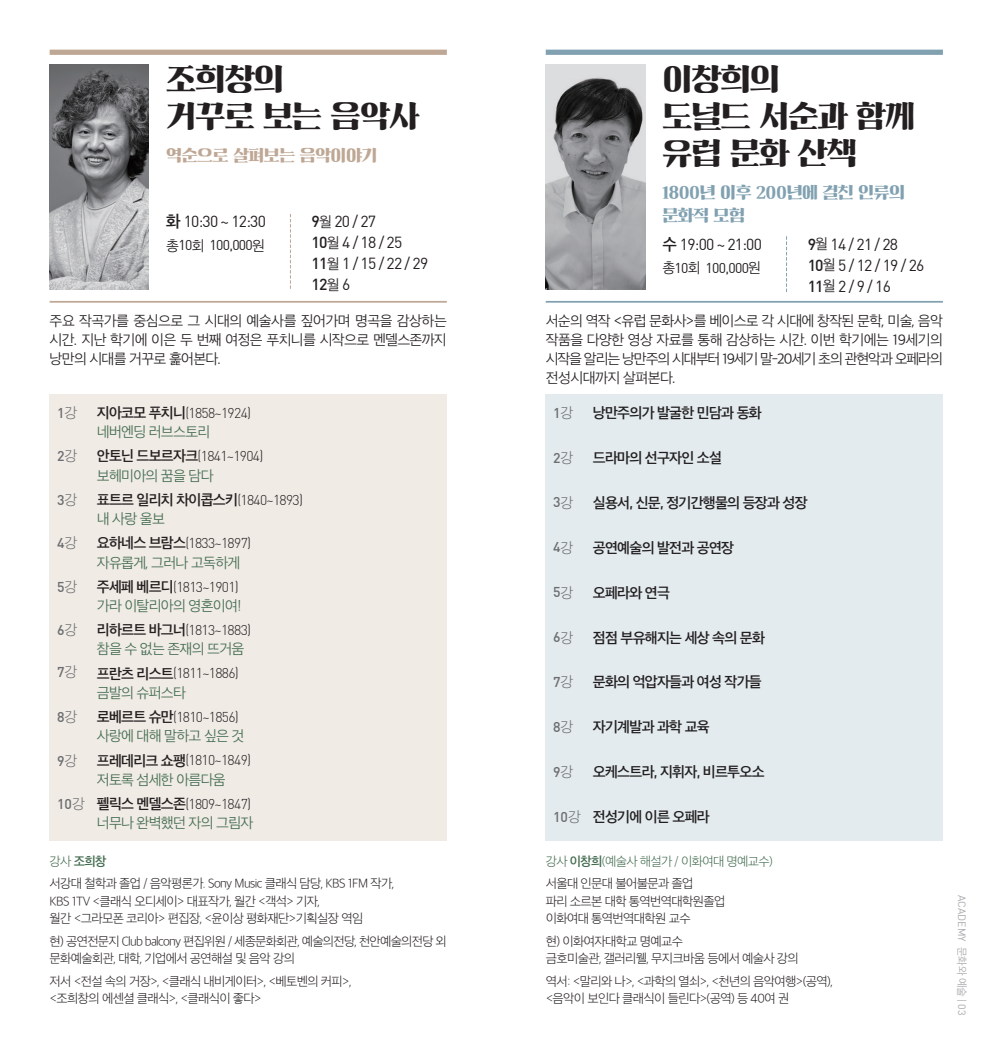
<style>
.page{position:relative;width:993px;height:1042px;background:#fff}
.page>*{position:absolute;margin:0;border:0;box-sizing:border-box;transform-origin:0 0}
.t1{font:29.75px "SD Gd Myeongjo";letter-spacing:-.02em;color:#231f20}
.t2{font:15.75px "Dinreg";letter-spacing:-.05em;color:#231f20}
.t3{font:15.75px "SD Gd Myeongjo";letter-spacing:-.02em;color:#81a1b1}
.t4{font:15.75px "SD Gd Myeongjo";letter-spacing:-.02em;color:#bea794}
.t5{font:15.75px "Dinmed";color:#231f20}
.t6{font:14px/19.2px "SD Gothic Neoa c Lt";letter-spacing:-.05em;color:#231f20;text-align:justify}
.t7{font:14px "Dinlig";letter-spacing:-.05em;color:#231f20}
.t8{font:14px "SD Gothic Neoa f Sm";letter-spacing:-.05em;color:#231f20}
.t9{font:14px "SD Gothic Neoa c Lt";letter-spacing:-.05em;color:#426b4f}
.t10{font:14px "Dinmed";color:#6c6d70}
.t11{font:14px "Dinreg";letter-spacing:-.05em;color:#231f20}
.t12{font:12.25px "SD Gothic Neoa b Ult Lt";letter-spacing:-.05em;color:#231f20}
.t13{font:12.25px "SD Gothic Neoa b Ult Lt";letter-spacing:-.05em;color:#426b4f}
.t14{font:12.25px "SD Gothic Neoa f Sm";color:#426b4f}
.t15{font:10.5px "Dinreg";color:#a8a9ad}
.s1{font-family:"SD Gothic Neoa f Sm"}
.s2{font-family:"SD Gothic Neoa c Lt"}
.s3{font-family:"Dinmed"}
.s4{font-family:"SD Gothic Neoa c Lt";font-size:14px}
.s5{font-family:"Dinreg"}
.s6{font-family:"SD Gothic Neoa b Ult Lt"}
.s7{font-family:"Dinlig"}
</style>
<div class="page">
<div style="left:50px;top:394px;width:396px;height:447px;background:#f0ebe5"></div>
<div style="left:50px;top:50px;width:396px;height:5px;background:#bea794"></div>
<hr style="left:50px;top:301px;width:396px;height:2px;background:#bea794">
<img style="left:50px;top:64px;width:99px;height:225px">
<svg style="left:290px;top:214px;width:1px;height:75px"></svg>
<div style="left:545px;top:394px;width:397px;height:447px;background:#e3ebef"></div>
<div style="left:545px;top:50px;width:397px;height:5px;background:#81a1b1"></div>
<hr style="left:545px;top:301px;width:397px;height:2px;background:#81a1b1">
<img style="left:545px;top:64px;width:99px;height:225px">
<p class="t1" style="left:166px;top:64px;width:119px">조희창의</p>
<p class="t1" style="left:166px;top:101px;width:254px">거꾸로 보는 음악사</p>
<p class="t4" style="left:166px;top:148px;width:212px">역순으로 살펴보는 음악이야기</p>
<p class="t2" style="left:166px;top:212px;width:101px"><span class="s1">화</span> 10:30 ~ 12:30</p>
<p class="t11" style="left:166px;top:237px;width:100px"><span class="s2">총</span>10<span class="s2">회</span> 100,000<span class="s2">원</span></p>
<p class="t2" style="left:311px;top:212px;width:66px"><span class="s3">9</span><span class="s4">월</span> 20 / 27</p>
<p class="t2" style="left:311px;top:233px;width:92px"><span class="s3">10</span><span class="s4">월</span> 4 / 18 / 25</p>
<p class="t2" style="left:311px;top:254px;width:118px"><span class="s3">11</span><span class="s4">월</span> 1 / 15 / 22 / 29</p>
<p class="t5" style="left:311px;top:275px;width:40px">12<span class="s4">월</span> <span class="s5">6</span></p>
<p class="t1" style="left:662px;top:64px;width:119px">이창희의</p>
<p class="t1" style="left:662px;top:101px;width:254px">도널드 서순과 함께</p>
<p class="t1" style="left:662px;top:138px;width:195px">유럽 문화 산책</p>
<p class="t3" style="left:662px;top:184px;width:244px">1800년 이후 200년에 걸친 인류의</p>
<p class="t3" style="left:662px;top:207px;width:84px">문화적 모험</p>
<p class="t2" style="left:807px;top:234px;width:92px"><span class="s3">9</span><span class="s4">월</span> 14 / 21 / 28</p>
<p class="t2" style="left:807px;top:255px;width:118px"><span class="s3">10</span><span class="s4">월</span> 5 / 12 / 19 / 26</p>
<p class="t2" style="left:807px;top:276px;width:85px"><span class="s3">11</span><span class="s4">월</span> 2 / 9 / 16</p>
<p class="t2" style="left:662px;top:234px;width:101px"><span class="s1">수</span> 19:00 ~ 21:00</p>
<p class="t11" style="left:662px;top:259px;width:100px"><span class="s2">총</span>10<span class="s2">회</span> 100,000<span class="s2">원</span></p>
<p class="t6" style="left:50px;top:311px;width:398px">주요 작곡가를 중심으로 그 시대의 예술사를 짚어가며 명곡을 감상하는 시간. 지난 학기에 이은 두 번째 여정은 푸치니를 시작으로 멘델스존까지 낭만의 시대를 거꾸로 훑어본다.</p>
<p class="t10" style="left:57px;top:404px;width:22px">1<span class="s6">강</span></p>
<p class="t10" style="left:57px;top:447px;width:22px">2<span class="s6">강</span></p>
<p class="t10" style="left:57px;top:490px;width:22px">3<span class="s6">강</span></p>
<p class="t10" style="left:57px;top:534px;width:22px">4<span class="s6">강</span></p>
<p class="t10" style="left:57px;top:578px;width:22px">5<span class="s6">강</span></p>
<p class="t10" style="left:57px;top:621px;width:22px">6<span class="s6">강</span></p>
<p class="t10" style="left:57px;top:663px;width:22px">7<span class="s6">강</span></p>
<p class="t10" style="left:57px;top:708px;width:22px">8<span class="s6">강</span></p>
<p class="t10" style="left:57px;top:751px;width:22px">9<span class="s6">강</span></p>
<p class="t10" style="left:57px;top:795px;width:29px">10<span class="s6">강</span></p>
<p class="t7" style="left:97px;top:404px;width:156px"><span class="s1">지아코모 푸치니</span>(1858~1924)</p>
<p class="t9" style="left:97px;top:425px;width:115px">네버엔딩 러브스토리</p>
<p class="t7" style="left:97px;top:447px;width:168px"><span class="s1">안토닌 드보르자크</span>(1841~1904)</p>
<p class="t9" style="left:97px;top:468px;width:118px">보헤미아의 꿈을 담다</p>
<p class="t8" style="left:97px;top:492px;width:208px">표트르 일리치 차이콥스키<span class="s7">(1840~1893)</span></p>
<p class="t9" style="left:97px;top:512px;width:70px">내 사랑 울보</p>
<p class="t7" style="left:97px;top:534px;width:156px"><span class="s1">요하네스 브람스</span>(1833~1897)</p>
<p class="t9" style="left:97px;top:555px;width:145px">자유롭게, 그러나 고독하게</p>
<p class="t7" style="left:97px;top:578px;width:144px"><span class="s1">주세페 베르디</span>(1813~1901)</p>
<p class="t9" style="left:97px;top:599px;width:146px">가라 이탈리아의 영혼이여!</p>
<p class="t7" style="left:97px;top:621px;width:156px"><span class="s1">리하르트 바그너</span>(1813~1883)</p>
<p class="t9" style="left:97px;top:642px;width:149px">참을 수 없는 존재의 뜨거움</p>
<p class="t7" style="left:97px;top:665px;width:144px"><span class="s1">프란츠 리스트</span>(1811~1886)</p>
<p class="t9" style="left:97px;top:686px;width:91px">금발의 슈퍼스타</p>
<p class="t7" style="left:97px;top:708px;width:144px"><span class="s1">로베르트 슈만</span>(1810~1856)</p>
<p class="t9" style="left:97px;top:729px;width:149px">사랑에 대해 말하고 싶은 것</p>
<p class="t7" style="left:97px;top:752px;width:156px"><span class="s1">프레데리크 쇼팽</span>(1810~1849)</p>
<p class="t9" style="left:97px;top:772px;width:130px">저토록 섬세한 아름다움</p>
<p class="t7" style="left:97px;top:795px;width:156px"><span class="s1">펠릭스 멘델스존</span>(1809~1847)</p>
<p class="t9" style="left:97px;top:816px;width:158px">너무나 완벽했던 자의 그림자</p>
<p class="t6" style="left:545px;top:311px;width:398px">서순의 역작 &lt;유럽 문화사&gt;를 베이스로 각 시대에 창작된 문학, 미술, 음악 작품을 다양한 영상 자료를 통해 감상하는 시간. 이번 학기에는 19세기의 시작을 알리는 낭만주의 시대부터 19세기 말-20세기 초의 관현악과 오페라의 전성시대까지 살펴본다.</p>
<p class="t10" style="left:553px;top:404px;width:22px">1<span class="s6">강</span></p>
<p class="t10" style="left:553px;top:448px;width:22px">2<span class="s6">강</span></p>
<p class="t10" style="left:553px;top:493px;width:22px">3<span class="s6">강</span></p>
<p class="t10" style="left:553px;top:538px;width:22px">4<span class="s6">강</span></p>
<p class="t10" style="left:553px;top:583px;width:22px">5<span class="s6">강</span></p>
<p class="t10" style="left:553px;top:628px;width:22px">6<span class="s6">강</span></p>
<p class="t10" style="left:553px;top:673px;width:22px">7<span class="s6">강</span></p>
<p class="t10" style="left:553px;top:718px;width:22px">8<span class="s6">강</span></p>
<p class="t10" style="left:553px;top:763px;width:22px">9<span class="s6">강</span></p>
<p class="t10" style="left:553px;top:808px;width:29px">10<span class="s6">강</span></p>
<p class="t8" style="left:592px;top:406px;width:170px">낭만주의가 발굴한 민담과 동화</p>
<p class="t8" style="left:592px;top:450px;width:130px">드라마의 선구자인 소설</p>
<p class="t8" style="left:592px;top:495px;width:216px">실용서, 신문, 정기간행물의 등장과 성장</p>
<p class="t8" style="left:592px;top:540px;width:143px">공연예술의 발전과 공연장</p>
<p class="t8" style="left:592px;top:585px;width:78px">오페라와 연극</p>
<p class="t8" style="left:592px;top:630px;width:173px">점점 부유해지는 세상 속의 문화</p>
<p class="t8" style="left:592px;top:675px;width:170px">문화의 억압자들과 여성 작가들</p>
<p class="t8" style="left:592px;top:720px;width:118px">자기계발과 과학 교육</p>
<p class="t8" style="left:592px;top:765px;width:173px">오케스트라, 지휘자, 비르투오소</p>
<p class="t8" style="left:592px;top:810px;width:118px">전성기에 이른 오페라</p>
<p class="t14" style="left:50px;top:855px;width:58px"><span class="s6">강사</span> 조희창</p>
<p class="t12" style="left:50px;top:877px;width:346px">서강대 철학과 졸업 / 음악평론가. Sony Music 클래식 담당, KBS 1FM 작가,</p>
<p class="t12" style="left:50px;top:895px;width:272px">KBS 1TV &lt;클래식 오디세이&gt; 대표작가, 월간 &lt;객석&gt; 기자,</p>
<p class="t12" style="left:50px;top:912px;width:315px">월간 &lt;그라모폰 코리아&gt; 편집장, &lt;윤이상 평화재단&gt;기획실장 역임</p>
<p class="t12" style="left:50px;top:935px;width:398px">현) 공연전문지 Club balcony 편집위원 / 세종문화회관, 예술의전당, 천안예술의전당 외</p>
<p class="t12" style="left:50px;top:952px;width:247px">문화예술회관, 대학, 기업에서 공연해설 및 음악 강의</p>
<p class="t12" style="left:50px;top:975px;width:303px">저서 &lt;전설 속의 거장&gt;, &lt;클래식 내비게이터&gt;, &lt;베토벤의 커피&gt;,</p>
<p class="t12" style="left:50px;top:992px;width:213px">&lt;조희창의 에센셜 클래식&gt;, &lt;클래식이 좋다&gt;</p>
<p class="t13" style="left:545px;top:855px;width:228px">강사 <span class="s1">이창희</span>(예술사 해설가 / 이화여대 명예교수)</p>
<p class="t12" style="left:545px;top:877px;width:149px">서울대 인문대 불어불문과 졸업</p>
<p class="t12" style="left:545px;top:895px;width:181px">파리 소르본 대학 통역번역대학원졸업</p>
<p class="t12" style="left:545px;top:912px;width:146px">이화여대 통역번역대학원 교수</p>
<p class="t12" style="left:545px;top:935px;width:139px">현) 이화여자대학교 명예교수</p>
<p class="t12" style="left:545px;top:952px;width:254px">금호미술관, 갤러리웰, 무지크바움 등에서 예술사 강의</p>
<p class="t12" style="left:545px;top:975px;width:288px">역서: &lt;말리와 나&gt;, &lt;과학의 열쇠&gt;, &lt;천년의 음악여행&gt;(공역),</p>
<p class="t12" style="left:545px;top:992px;width:245px">&lt;음악이 보인다 클래식이 들린다&gt;(공역) 등 40여 권</p>
<p class="t15" style="left:968px;top:895px;width:122px;rotate:90deg">ACADEMY <span class="s2">문화와 예술 |</span> 03</p>
</div>
